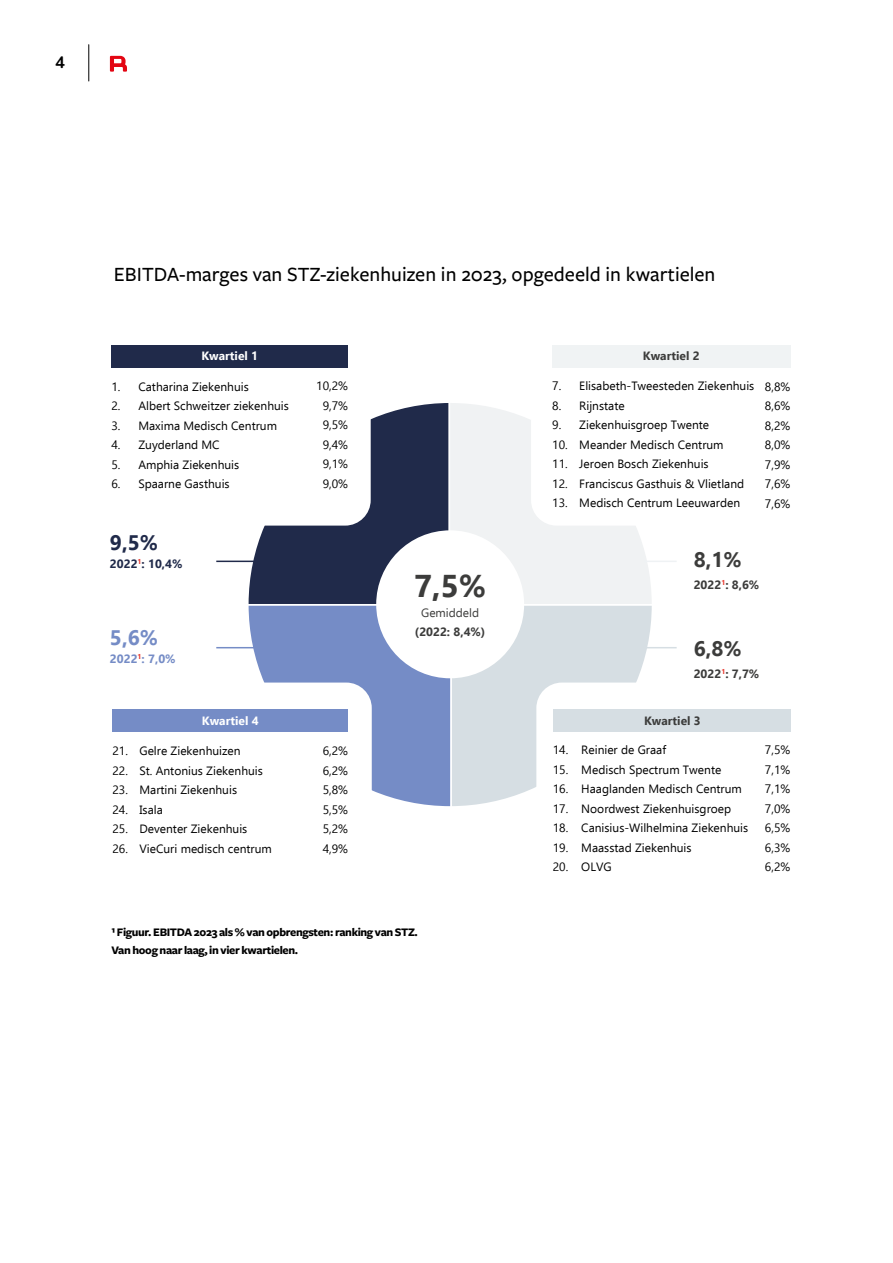
<style>
.page{position:relative;width:893px;height:1263px;background:#fff}
.page>*{position:absolute;margin:0;border:0;box-sizing:border-box;transform-origin:0 0}
.t1{font:700 31.5px "Ebrima";color:#3c3c3b}
.t2{font:500 21px "Freight Sans Pro";color:#000}
.t3{font:700 21px "Ebrima";color:#3c3c3b}
.t4{font:700 21px "Ebrima";color:#202a4a}
.t5{font:700 21px "Ebrima";color:#758cc6}
.t6{font:700 16.5px "Nunito";color:#000}
.t7{font:12px/19.5px "Ebrima";color:#000;text-align:justify}
.t8{font:700 12px/18px "Freight Sans Pro";letter-spacing:-.03em;color:#000}
.t9{font:700 12px "Ebrima";color:#3c3c3b}
.t10{font:700 12px "Ebrima";color:#fff}
.t11{font:700 12px "Ebrima";color:#202a4a}
.t12{font:700 12px "Ebrima";color:#758cc6}
.t13{font:12px "Ebrima";color:#3c3c3b}
</style>
<div class="page">
<svg style="left:110px;top:56px;width:17px;height:16px"></svg>
<hr style="left:89px;top:45px;width:1px;height:36px;background:#000">
<svg style="left:245px;top:403px;width:410px;height:404px"></svg>
<svg style="left:111px;top:367px;width:260px;height:159px"></svg>
<svg style="left:112px;top:682px;width:260px;height:125px"></svg>
<svg style="left:531px;top:367px;width:259px;height:159px"></svg>
<div style="left:552px;top:345px;width:238px;height:22px;background:#f0f3f4"></div>
<div style="left:112px;top:709px;width:236px;height:22px;background:#758cc6"></div>
<svg style="left:536px;top:682px;width:255px;height:125px"></svg>
<div style="left:554px;top:709px;width:237px;height:22px;background:#d6dee3"></div>
<div style="left:111px;top:345px;width:237px;height:22px;background:#202a4a"></div>
<div style="left:376px;top:530px;width:148px;height:148px;background:#fff;border-radius:50%"></div>
<hr style="left:216px;top:561px;width:45px;height:1px;background:#202a4a">
<hr style="left:644px;top:561px;width:33px;height:1px;background:#eff2f4">
<hr style="left:644px;top:647px;width:33px;height:1px;background:#d6dee3">
<hr style="left:216px;top:647px;width:45px;height:1px;background:#758cc6">
<h3 class="t6" style="left:55px;top:51px;width:11px">4</h3>
<h2 class="t2" style="left:114px;top:260px;width:603px">EBITDA-marges van STZ-ziekenhuizen in 2023, opgedeeld in kwartielen</h2>
<p class="t10" style="left:201px;top:347px;width:58px">Kwartiel 1</p>
<p class="t7" style="left:111px;top:377px;width:139px">1. Catharina Ziekenhuis</p>
<p class="t7" style="left:111px;top:396px;width:179px">2. Albert Schweitzer ziekenhuis</p>
<p class="t7" style="left:111px;top:416px;width:167px">3. Maxima Medisch Centrum</p>
<p class="t7" style="left:111px;top:435px;width:110px">4. Zuyderland MC</p>
<p class="t7" style="left:111px;top:455px;width:129px">5. Amphia Ziekenhuis</p>
<p class="t7" style="left:111px;top:474px;width:120px">6. Spaarne Gasthuis</p>
<h2 class="t4" style="left:110px;top:526px;width:50px">9,5%</h2>
<p class="t11" style="left:110px;top:554px;width:74px">2022<sup>1</sup>: 10,4%</p>
<h2 class="t5" style="left:110px;top:622px;width:50px">5,6%</h2>
<p class="t12" style="left:110px;top:650px;width:67px">2022<sup>1</sup>: 7,0%</p>
<p class="t9" style="left:643px;top:347px;width:58px">Kwartiel 2</p>
<p class="t7" style="left:552px;top:376px;width:204px">7. Elisabeth-Tweesteden Ziekenhuis</p>
<p class="t7" style="left:552px;top:395px;width:74px">8. Rijnstate</p>
<p class="t7" style="left:552px;top:415px;width:158px">9. Ziekenhuisgroep Twente</p>
<p class="t7" style="left:552px;top:434px;width:173px">10. Meander Medisch Centrum</p>
<p class="t7" style="left:552px;top:454px;width:158px">11. Jeroen Bosch Ziekenhuis</p>
<p class="t7" style="left:552px;top:473px;width:193px">12. Franciscus Gasthuis &amp; Vlietland</p>
<p class="t7" style="left:552px;top:493px;width:189px">13. Medisch Centrum Leeuwarden</p>
<p class="t7" style="left:316px;top:376px;width:33px;text-align:center">10,2%<br>9,7%<br>9,5%<br>9,4%<br>9,1%<br>9,0%</p>
<p class="t7" style="left:765px;top:377px;width:27px">8,8% 8,6% 8,2% 8,0% 7,9% 7,6% 7,6%</p>
<h1 class="t1" style="left:414px;top:563px;width:74px">7,5%</h1>
<p class="t13" style="left:421px;top:604px;width:60px">Gemiddeld</p>
<p class="t9" style="left:415px;top:623px;width:72px">(2022: 8,4%)</p>
<h2 class="t3" style="left:694px;top:544px;width:50px">8,1%</h2>
<p class="t9" style="left:694px;top:576px;width:67px">2022<sup>1</sup>: 8,6%</p>
<h2 class="t3" style="left:694px;top:633px;width:50px">6,8%</h2>
<p class="t9" style="left:694px;top:665px;width:67px">2022<sup>1</sup>: 7,7%</p>
<p class="t10" style="left:202px;top:712px;width:58px">Kwartiel 4</p>
<p class="t9" style="left:644px;top:712px;width:58px">Kwartiel 3</p>
<p class="t7" style="left:112px;top:741px;width:130px">21. Gelre Ziekenhuizen</p>
<p class="t7" style="left:112px;top:760px;width:152px">22. St. Antonius Ziekenhuis</p>
<p class="t7" style="left:112px;top:780px;width:126px">23. Martini Ziekenhuis</p>
<p class="t7" style="left:112px;top:799px;width:52px">24. Isala</p>
<p class="t7" style="left:112px;top:819px;width:136px">25. Deventer Ziekenhuis</p>
<p class="t7" style="left:112px;top:838px;width:161px">26. VieCuri medisch centrum</p>
<p class="t7" style="left:553px;top:740px;width:115px">14. Reinier de Graaf</p>
<p class="t7" style="left:553px;top:759px;width:170px">15. Medisch Spectrum Twente</p>
<p class="t7" style="left:553px;top:779px;width:191px">16. Haaglanden Medisch Centrum</p>
<p class="t7" style="left:553px;top:798px;width:180px">17. Noordwest Ziekenhuisgroep</p>
<p class="t7" style="left:553px;top:818px;width:197px">18. Canisius-Wilhelmina Ziekenhuis</p>
<p class="t7" style="left:553px;top:837px;width:140px">19. Maasstad Ziekenhuis</p>
<p class="t7" style="left:553px;top:857px;width:60px">20. OLVG</p>
<p class="t7" style="left:323px;top:741px;width:27px">6,2% 6,2% 5,8% 5,5% 5,2% 4,9%</p>
<p class="t7" style="left:765px;top:740px;width:27px">7,5% 7,1% 7,1% 7,0% 6,5% 6,3% 6,2%</p>
<p class="t8" style="left:111px;top:923px;width:308px">¹ Figuur. EBITDA 2023 als % van opbrengsten: ranking van STZ.<br>Van hoog naar laag, in vier kwartielen.</p>
</div>
